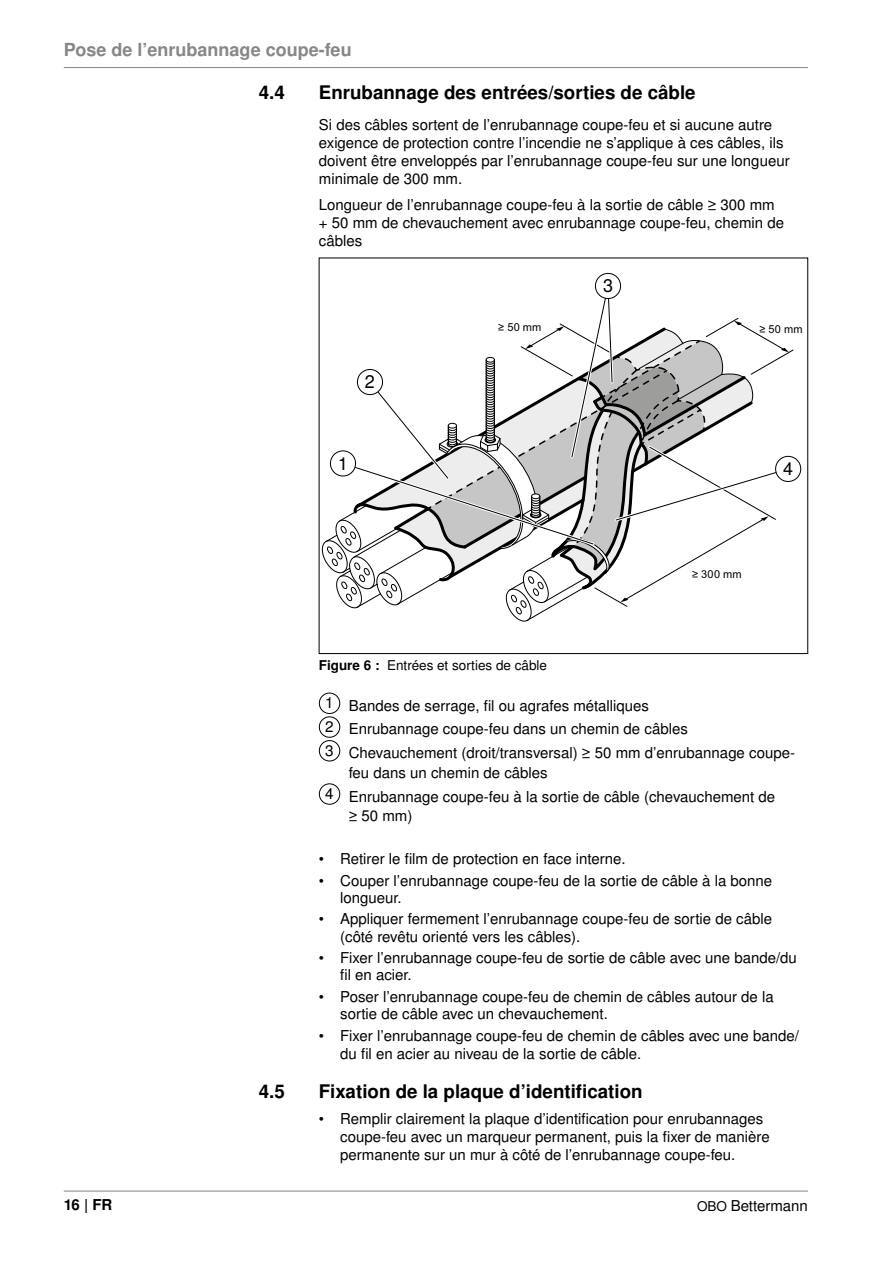
<style>
.page{position:relative;width:893px;height:1263px;background:#fff}
.page>*{position:absolute;margin:0;border:0;box-sizing:border-box;transform-origin:0 0}
.t1{font:700 18.75px "Nimbus San LOT";color:#000}
.t2{font:700 18px "Nimbus San LOT";color:#878787}
.t3{font:18px "Nimbus San LOT";color:#000}
.t4{font:15px/18px "Nimbus San LOT";color:#000}
.t5{font:700 15px "Nimbus San LOT";color:#000}
.t6{font:13.5px "Nimbus San LOT";color:#000}
.t7{font:10.95px "Arial";letter-spacing:.025em;color:#000}
.s1{font-weight:700}
.s2{font-size:15.3px}
.s3{font-size:13.5px}
</style>
<div class="page">
<hr style="left:64px;top:67px;width:744px;height:1px;background:#878787">
<hr style="left:64px;top:1191px;width:744px;height:1px;background:#878787">
<svg style="left:776px;top:456px;width:25px;height:25px"></svg>
<div style="left:775px;top:456px;width:26px;height:26px;border:1px solid #000;border-radius:50%"></div>
<svg style="left:322px;top:285px;width:472px;height:336px"></svg>
<div style="left:595px;top:273px;width:26px;height:25px;background:#fff;border-radius:50%"></div>
<div style="left:595px;top:273px;width:26px;height:26px;border:1px solid #000;border-radius:50%"></div>
<div style="left:319px;top:693px;width:21px;height:21px;border:1px solid #000;border-radius:50%"></div>
<div style="left:319px;top:716px;width:21px;height:22px;border:1px solid #000;border-radius:50%"></div>
<div style="left:319px;top:740px;width:21px;height:21px;border:1px solid #000;border-radius:50%"></div>
<div style="left:319px;top:783px;width:21px;height:22px;border:1px solid #000;border-radius:50%"></div>
<p class="t2" style="left:64px;top:39px;width:289px">Pose de l’enrubannage coupe-feu</p>
<p class="t1" style="left:259px;top:81px;width:28px">4.4</p>
<p class="t1" style="left:319px;top:81px;width:378px">Enrubannage des entrées/sorties de câble</p>
<p class="t4" style="left:319px;top:116px;width:472px">Si des câbles sortent de l’enrubannage coupe-feu et si aucune autre exigence de protection contre l’incendie ne s’applique à ces câbles, ils doivent être enveloppés par l’enrubannage coupe-feu sur une longueur minimale de 300 mm.</p>
<p class="t4" style="left:319px;top:196px;width:467px">Longueur de l’enrubannage coupe-feu à la sortie de câble ≥ 300 mm + 50 mm de chevauchement avec enrubannage coupe-feu, chemin de câbles</p>
<p class="t3" style="left:603px;top:275px;width:12px">3</p>
<p class="t3" style="left:365px;top:371px;width:12px">2</p>
<p class="t7" style="left:498px;top:320px;width:45px">≥ 50 mm</p>
<p class="t7" style="left:759px;top:322px;width:45px">≥ 50 mm</p>
<p class="t3" style="left:338px;top:453px;width:12px">1</p>
<p class="t3" style="left:783px;top:458px;width:12px">4</p>
<p class="t7" style="left:692px;top:567px;width:51px">≥ 300 mm</p>
<p class="t6" style="left:319px;top:657px;width:230px"><span class="s1">Figure 6 :</span> Entrées et sorties de câble</p>
<p class="t4" style="left:325px;top:694px;width:471px;line-height:23.7px"><span class="s2">1</span> Bandes de serrage, fil ou agrafes métalliques<br><span class="s2">2</span> Enrubannage coupe-feu dans un chemin de câbles<br><span class="s2">3</span> Chevauchement (droit/transversal) ≥ 50 mm d’enrubannage coupe-</p>
<p class="t4" style="left:325px;top:761px;width:451px;line-height:23.7px;text-indent:23px">feu dans un chemin de câbles<br><span class="s2">4</span> Enrubannage coupe-feu à la sortie de câble (chevauchement de</p>
<p class="t4" style="left:349px;top:807px;width:65px">≥ 50 mm)</p>
<p class="t4" style="left:319px;top:850px;width:308px">• Retirer le film de protection en face interne.</p>
<p class="t4" style="left:340px;top:872px;width:434px;line-height:17.2px;text-indent:-21px">• Couper l’enrubannage coupe-feu de la sortie de câble à la bonne longueur.</p>
<p class="t4" style="left:340px;top:911px;width:433px;line-height:17.2px;text-indent:-21px">• Appliquer fermement l’enrubannage coupe-feu de sortie de câble (côté revêtu orienté vers les câbles).</p>
<p class="t4" style="left:340px;top:949px;width:458px;line-height:17.2px;text-indent:-21px">• Fixer l’enrubannage coupe-feu de sortie de câble avec une bande/du fil en acier.</p>
<p class="t4" style="left:340px;top:988px;width:435px;line-height:17.2px;text-indent:-21px">• Poser l’enrubannage coupe-feu de chemin de câbles autour de la sortie de câble avec un chevauchement.</p>
<p class="t4" style="left:340px;top:1027px;width:460px;text-indent:-21px">• Fixer l’enrubannage coupe-feu de chemin de câbles avec une bande/ du fil en acier au niveau de la sortie de câble.</p>
<p class="t1" style="left:259px;top:1080px;width:28px">4.5</p>
<p class="t1" style="left:319px;top:1080px;width:325px">Fixation de la plaque d’identification</p>
<p class="t4" style="left:340px;top:1110px;width:431px;text-indent:-21px">• Remplir clairement la plaque d’identification pour enrubannages coupe-feu avec un marqueur permanent, puis la fixer de manière permanente sur un mur à côté de l’enrubannage coupe-feu.</p>
<p class="t5" style="left:64px;top:1196px;width:50px">16 | FR</p>
<p class="t4" style="left:697px;top:1197px;width:112px"><span class="s3">OBO</span> Bettermann</p>
</div>
